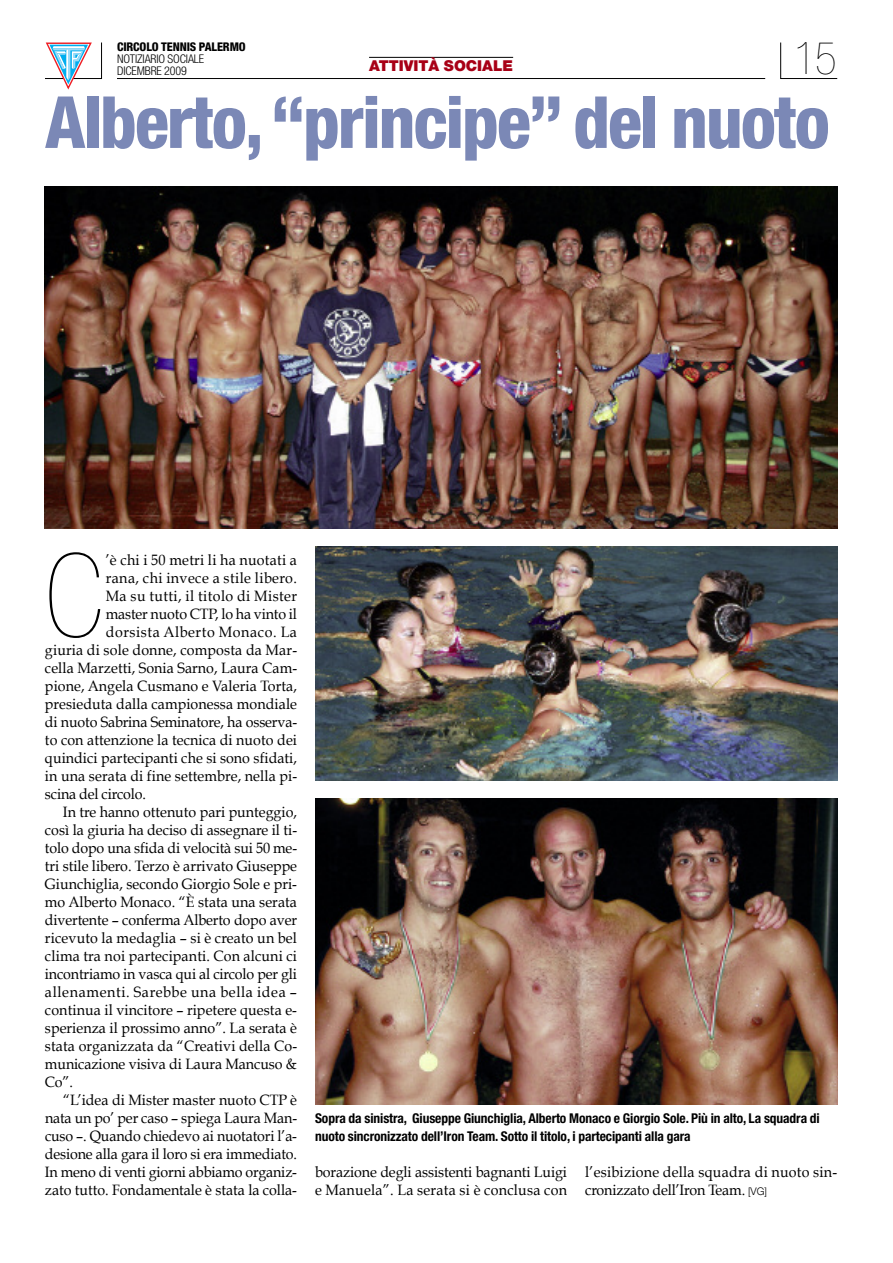
<style>
.page{position:relative;width:893px;height:1263px;background:#fff}
.page>*{position:absolute;margin:0;border:0;box-sizing:border-box;transform-origin:0 0}
.t1{font:900 condensed 116.1px "Helvetica Neue";color:#000}
.t2{font:800 condensed 72px "Helvetica Neue";letter-spacing:-.025em;color:#7b88b6}
.t3{font:900 condensed 45px "Helvetica Neue";color:#000}
.t4{font:15px/18px "Book Antiqua";letter-spacing:.005em;color:#000;scale:.95 1}
.t5{font:15px "Book Antiqua";letter-spacing:.03em;color:#000;scale:.95 1}
.t6{font:15px "Book Antiqua";letter-spacing:.045em;color:#000;scale:.95 1}
.t7{font:15px "Book Antiqua";letter-spacing:.04em;color:#000;scale:.95 1}
.t8{font:900 15px "Helvetica Neue";color:#a80016}
.t9{font:700 condensed 13.5px/18px "Helvetica Neue";letter-spacing:-.005em;color:#000}
.t10{font:300 condensed 12px/12px "Helvetica Neue";letter-spacing:-.01em;color:#000}
.t11{font:800 condensed 12px "Helvetica Neue";letter-spacing:-.01em;color:#000}
.s1{font-family:"Helvetica Neue";font-weight:300;font-size:10.5px}
</style>
<div class="page">
<svg style="left:780px;top:42px;width:58px;height:37px"></svg>
<svg style="left:45px;top:42px;width:57px;height:47px"></svg>
<hr style="left:117px;top:78px;width:648px;height:1px;background:#000">
<hr style="left:369px;top:57px;width:144px;height:1px;background:#000">
<img style="left:45px;top:187px;width:792px;height:342px">
<img style="left:315px;top:547px;width:522px;height:234px">
<img style="left:315px;top:799px;width:522px;height:306px">
<h3 class="t3" style="left:794px;top:42px;width:44px">15</h3>
<p class="t11" style="left:117px;top:43px;width:130px">CIRCOLO TENNIS PALERMO</p>
<p class="t10" style="left:117px;top:54px;width:89px">NOTIZIARIO SOCIALE<br>DICEMBRE 2009</p>
<p class="t8" style="left:369px;top:61px;width:146px">ATTIVITÀ SOCIALE</p>
<h2 class="t2" style="left:45px;top:97px;width:786px">Alberto,“principe” del nuoto</h2>
<h1 class="t1" style="left:45px;top:554px;width:60px">C</h1>
<p class="t4" style="left:106px;top:551px;width:203px">’è chi i 50 metri li ha nuotati a</p>
<p class="t5" style="left:106px;top:569px;width:203px">rana, chi invece a stile libero.</p>
<p class="t5" style="left:106px;top:587px;width:203px">Ma su tutti, il titolo di Mister</p>
<p class="t4" style="left:106px;top:605px;width:203px">master nuoto CTP, lo ha vinto il</p>
<p class="t7" style="left:106px;top:623px;width:203px">dorsista Alberto Monaco. La</p>
<p class="t4" style="left:45px;top:641px;width:267px">giuria di sole donne, composta da Mar-</p>
<p class="t4" style="left:45px;top:659px;width:267px">cella Marzetti, Sonia Sarno, Laura Cam-</p>
<p class="t4" style="left:45px;top:677px;width:267px">pione, Angela Cusmano e Valeria Torta,</p>
<p class="t4" style="left:45px;top:695px;width:267px">presieduta dalla campionessa mondiale</p>
<p class="t4" style="left:45px;top:713px;width:267px">di nuoto Sabrina Seminatore, ha osserva-</p>
<p class="t4" style="left:45px;top:731px;width:267px">to con attenzione la tecnica di nuoto dei</p>
<p class="t4" style="left:45px;top:749px;width:267px">quindici partecipanti che si sono sfidati,</p>
<p class="t4" style="left:45px;top:767px;width:267px">in una serata di fine settembre, nella pi-</p>
<p class="t4" style="left:45px;top:785px;width:108px">scina del circolo.</p>
<p class="t4" style="left:63px;top:803px;width:248px">In tre hanno ottenuto pari punteggio,</p>
<p class="t4" style="left:45px;top:821px;width:267px">così la giuria ha deciso di assegnare il ti-</p>
<p class="t4" style="left:45px;top:839px;width:267px">tolo dopo una sfida di velocità sui 50 me-</p>
<p class="t4" style="left:45px;top:857px;width:267px">tri stile libero. Terzo è arrivato Giuseppe</p>
<p class="t4" style="left:45px;top:875px;width:267px">Giunchiglia, secondo Giorgio Sole e pri-</p>
<p class="t4" style="left:45px;top:893px;width:267px">mo Alberto Monaco. “È stata una serata</p>
<p class="t4" style="left:45px;top:911px;width:267px">divertente – conferma Alberto dopo aver</p>
<p class="t4" style="left:45px;top:929px;width:267px">ricevuto la medaglia – si è creato un bel</p>
<p class="t4" style="left:45px;top:947px;width:267px">clima tra noi partecipanti. Con alcuni ci</p>
<p class="t4" style="left:45px;top:965px;width:267px">incontriamo in vasca qui al circolo per gli</p>
<p class="t6" style="left:45px;top:983px;width:267px">allenamenti. Sarebbe una bella idea –</p>
<p class="t4" style="left:45px;top:1001px;width:267px">continua il vincitore – ripetere questa e-</p>
<p class="t4" style="left:45px;top:1019px;width:267px">sperienza il prossimo anno”. La serata è</p>
<p class="t4" style="left:45px;top:1037px;width:267px">stata organizzata da “Creativi della Co-</p>
<p class="t4" style="left:45px;top:1055px;width:267px">municazione visiva di Laura Mancuso &amp;</p>
<p class="t4" style="left:45px;top:1073px;width:31px">Co”.</p>
<p class="t4" style="left:63px;top:1091px;width:248px">“L’idea di Mister master nuoto CTP è</p>
<p class="t4" style="left:45px;top:1109px;width:267px">nata un po’ per caso – spiega Laura Man-</p>
<p class="t4" style="left:45px;top:1127px;width:267px">cuso –. Quando chiedevo ai nuotatori l’a-</p>
<p class="t4" style="left:45px;top:1145px;width:267px">desione alla gara il loro si era immediato.</p>
<p class="t4" style="left:45px;top:1163px;width:267px">In meno di venti giorni abbiamo organiz-</p>
<p class="t4" style="left:45px;top:1181px;width:267px">zato tutto. Fondamentale è stata la colla-</p>
<p class="t9" style="left:315px;top:1110px;width:506px">Sopra da sinistra, Giuseppe Giunchiglia, Alberto Monaco e Giorgio Sole. Più in alto, La squadra di nuoto sincronizzato dell’Iron Team. Sotto il titolo, i partecipanti alla gara</p>
<p class="t4" style="left:315px;top:1163px;width:267px">borazione degli assistenti bagnanti Luigi e Manuela”. La serata si è conclusa con</p>
<p class="t4" style="left:585px;top:1163px;width:267px">l’esibizione della squadra di nuoto sin&shy;cronizzato dell’Iron Team. <span class="s1">[VG]</span></p>
</div>
